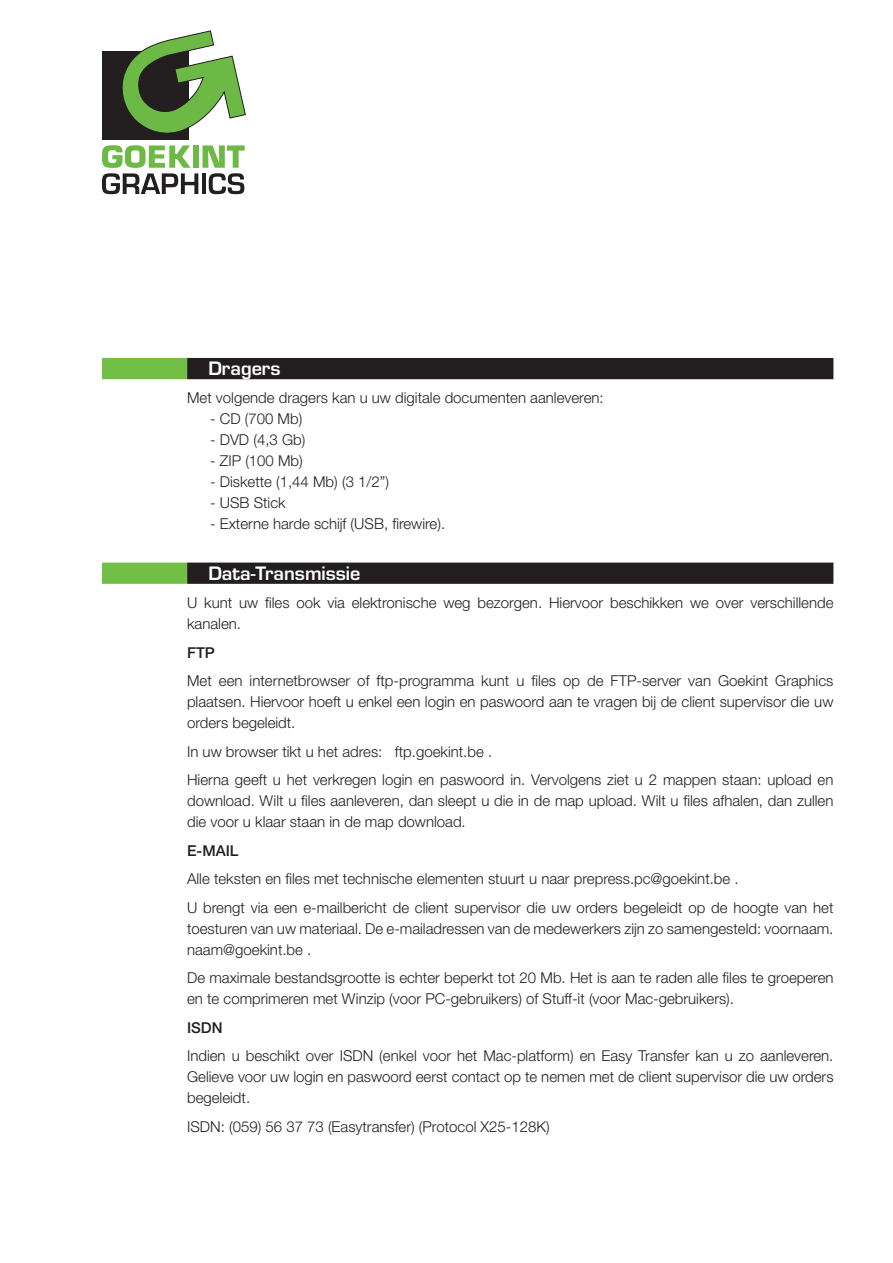
<style>
.page{position:relative;width:893px;height:1263px;background:#fff}
.page>*{position:absolute;margin:0;border:0;box-sizing:border-box;transform-origin:0 0}
.t1{font:600 18px "Eurostile LT Std";color:#fff}
.t2{font:300 15px/21px "Helvetica Neue LT Std";color:#231f20}
.t3{font:500 15px "Helvetica Neue LT Std";color:#231f20}
</style>
<div class="page">
<div style="left:102px;top:51px;width:86px;height:88px;background:#231f20"></div>
<svg style="left:102px;top:145px;width:143px;height:49px"></svg>
<svg style="left:122px;top:30px;width:124px;height:107px"></svg>
<div style="left:187px;top:358px;width:646px;height:21px;background:#231f20"></div>
<div style="left:102px;top:358px;width:85px;height:21px;background:#71bf44"></div>
<div style="left:187px;top:563px;width:646px;height:21px;background:#231f20"></div>
<div style="left:102px;top:563px;width:85px;height:21px;background:#71bf44"></div>
<p class="t1" style="left:208px;top:357px;width:74px">Dragers</p>
<p class="t2" style="left:187px;top:387px;width:418px">Met volgende dragers kan u uw digitale documenten aanleveren:</p>
<p class="t2" style="left:210px;top:408px;width:94px">- CD (700 Mb)</p>
<p class="t2" style="left:210px;top:429px;width:97px">- DVD (4,3 Gb)</p>
<p class="t2" style="left:210px;top:450px;width:94px">- ZIP (100 Mb)</p>
<p class="t2" style="left:210px;top:471px;width:180px">- Diskette (1,44 Mb) (3 1/2”)</p>
<p class="t2" style="left:210px;top:492px;width:77px">- USB Stick</p>
<p class="t2" style="left:210px;top:513px;width:237px">- Externe harde schijf (USB, firewire).</p>
<p class="t1" style="left:208px;top:562px;width:154px">Data-Transmissie</p>
<p class="t2" style="left:187px;top:592px;width:648px">U kunt uw files ook via elektronische weg bezorgen. Hiervoor beschikken we over verschillende kanalen.</p>
<p class="t3" style="left:187px;top:643px;width:29px">FTP</p>
<p class="t2" style="left:187px;top:670px;width:648px;text-align:justify">Met een internetbrowser of ftp-programma kunt u files op de FTP-server van Goekint Graphics plaatsen. Hiervoor hoeft u enkel een login en paswoord aan te vragen bij de client supervisor die uw orders begeleidt.</p>
<p class="t2" style="left:187px;top:737px;width:648px;line-height:28.5px">In uw browser tikt u het adres: ftp.goekint.be .<br>Hierna geeft u het verkregen login en paswoord in. Vervolgens ziet u 2 mappen staan: upload en</p>
<p class="t2" style="left:187px;top:790px;width:648px">download. Wilt u files aanleveren, dan sleept u die in de map upload. Wilt u files afhalen, dan zullen die voor u klaar staan in de map download.</p>
<p class="t3" style="left:187px;top:841px;width:53px">E-MAIL</p>
<p class="t2" style="left:187px;top:864px;width:648px;line-height:28.5px">Alle teksten en files met technische elementen stuurt u naar prepress.pc@goekint.be .<br>U brengt via een e-mailbericht de client supervisor die uw orders begeleidt op de hoogte van het</p>
<p class="t2" style="left:187px;top:917px;width:648px">toesturen van uw materiaal. De e-mailadressen van de medewerkers zijn zo samengesteld: voornaam. naam@goekint.be .</p>
<p class="t2" style="left:187px;top:967px;width:648px">De maximale bestandsgrootte is echter beperkt tot 20 Mb. Het is aan te raden alle files te groeperen en te comprimeren met Winzip (voor PC-gebruikers) of Stuff-it (voor Mac-gebruikers).</p>
<p class="t3" style="left:187px;top:1018px;width:37px">ISDN</p>
<p class="t2" style="left:187px;top:1045px;width:648px;text-align:justify">Indien u beschikt over ISDN (enkel voor het Mac-platform) en Easy Transfer kan u zo aanleveren.<br>Gelieve voor uw login en paswoord eerst contact op te nemen met de client supervisor die uw orders begeleidt.</p>
<p class="t2" style="left:187px;top:1115px;width:364px">ISDN: (059) 56 37 73 (Easytransfer) (Protocol X25-128K)</p>
</div>
